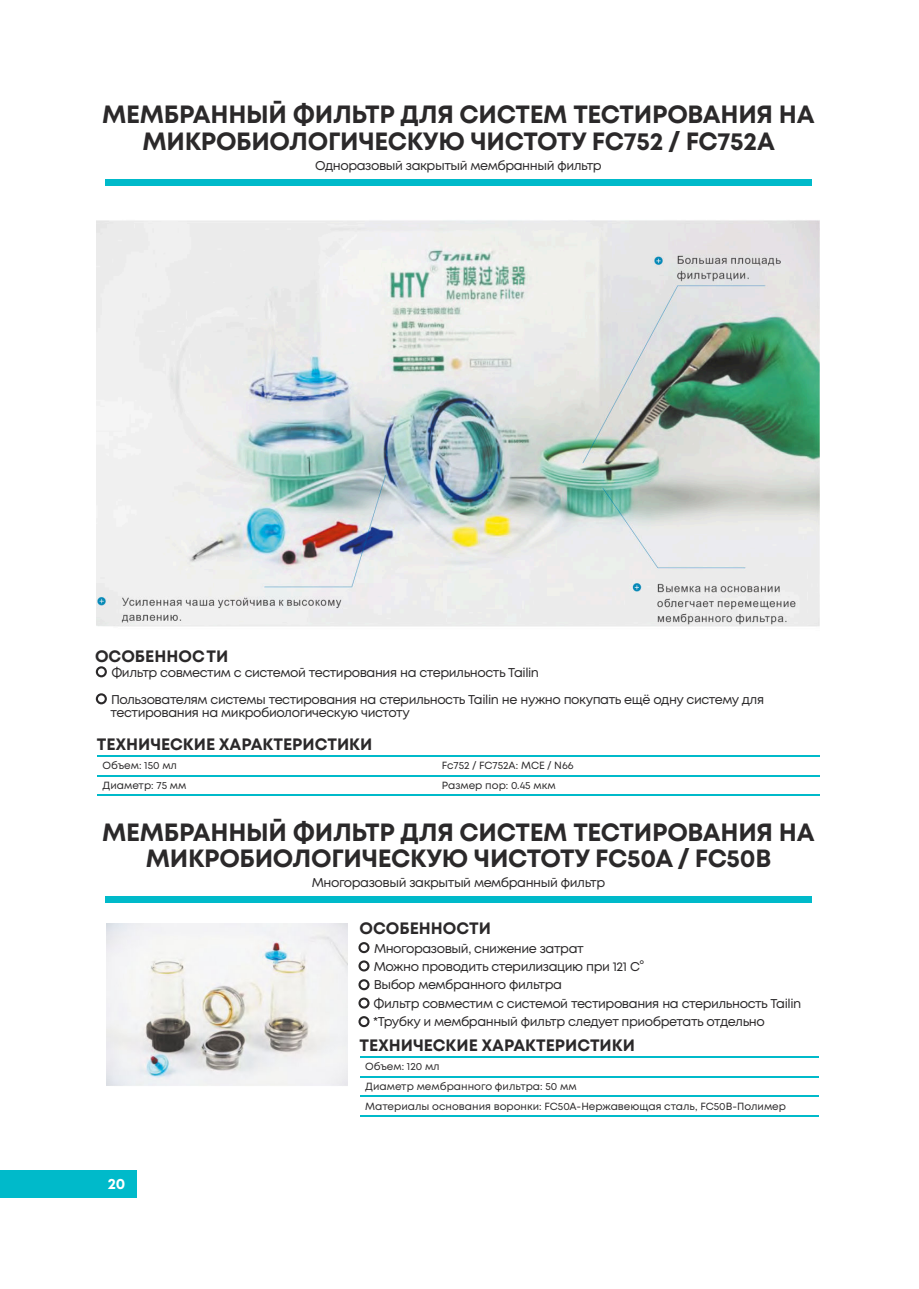
<style>
.page{position:relative;width:919px;height:1289px;background:#fff}
.page>*{position:absolute;margin:0;border:0;box-sizing:border-box;transform-origin:0 0}
.t1{font:700 24.9px/26.4px "Mont";letter-spacing:-.01em;color:#2b292a;text-align:center}
.t2{font:700 16.5px "Mont";color:#2b292a}
.t3{font:700 15px "Mont";color:#fff}
.t4{font:12.75px/18.5px "Mont";letter-spacing:-.035em;color:#2b292a}
.t5{font:10.35px/19.6px "Mont";color:#2b292a}
</style>
<div class="page">
<img style="left:97px;top:220px;width:722px;height:683px">
<div style="left:105px;top:179px;width:706px;height:7px;background:#00baca"></div>
<div style="left:96px;top:666px;width:11px;height:11px;border:2px solid #2b292a;border-radius:50%"></div>
<div style="left:96px;top:693px;width:11px;height:11px;border:2px solid #2b292a;border-radius:50%"></div>
<hr style="left:97px;top:755px;width:722px;height:1px;background:#00baca">
<hr style="left:97px;top:775px;width:722px;height:1px;background:#00baca">
<hr style="left:97px;top:794px;width:722px;height:2px;background:#00baca">
<div style="left:105px;top:896px;width:706px;height:7px;background:#00baca"></div>
<div style="left:358px;top:942px;width:11px;height:11px;border:2px solid #2b292a;border-radius:50%"></div>
<div style="left:358px;top:960px;width:11px;height:11px;border:2px solid #2b292a;border-radius:50%"></div>
<div style="left:358px;top:979px;width:11px;height:11px;border:2px solid #2b292a;border-radius:50%"></div>
<div style="left:358px;top:997px;width:11px;height:11px;border:2px solid #2b292a;border-radius:50%"></div>
<div style="left:358px;top:1016px;width:11px;height:11px;border:2px solid #2b292a;border-radius:50%"></div>
<hr style="left:360px;top:1056px;width:458px;height:1px;background:#00baca">
<hr style="left:360px;top:1075px;width:458px;height:2px;background:#00baca">
<hr style="left:360px;top:1095px;width:458px;height:2px;background:#00baca">
<hr style="left:360px;top:1115px;width:458px;height:1px;background:#00baca">
<div style="left:0;top:1170px;width:137px;height:27px;background:#00baca"></div>
<img style="left:106px;top:924px;width:241px;height:162px">
<h1 class="t1" style="left:102px;top:101px;width:713px">МЕМБРАННЫЙ ФИЛЬТР ДЛЯ СИСТЕМ ТЕСТИРОВАНИЯ НА<br>МИКРОБИОЛОГИЧЕСКУЮ ЧИСТОТУ FC752 / FC752A</h1>
<p class="t4" style="left:315px;top:156px;width:288px">Одноразовый закрытый мембранный фильтр</p>
<p class="t2" style="left:95px;top:647px;width:135px">ОСОБЕННОСТИ</p>
<p class="t4" style="left:111px;top:659px;width:654px;line-height:27px">Фильтр совместим с системой тестирования на стерильность Tailin<br>Пользователям системы тестирования на стерильность Tailin не нужно покупать ещё одну систему для</p>
<p class="t4" style="left:111px;top:703px;width:301px">тестирования на микробиологическую чистоту</p>
<p class="t2" style="left:97px;top:735px;width:277px">ТЕХНИЧЕСКИЕ ХАРАКТЕРИСТИКИ</p>
<p class="t5" style="left:102px;top:756px;width:85px">Объем: 150 мл<br>Диаметр: 75 мм</p>
<p class="t5" style="left:441px;top:756px;width:133px">Fc752 / FC752A: MCE / N66<br>Размер пор: 0.45 мкм</p>
<h1 class="t1" style="left:102px;top:819px;width:713px">МЕМБРАННЫЙ ФИЛЬТР ДЛЯ СИСТЕМ ТЕСТИРОВАНИЯ НА<br>МИКРОБИОЛОГИЧЕСКУЮ ЧИСТОТУ FC50A / FC50B</h1>
<p class="t4" style="left:312px;top:873px;width:295px">Многоразовый закрытый мембранный фильтр</p>
<p class="t2" style="left:359px;top:919px;width:133px">ОСОБЕННОСТИ</p>
<p class="t4" style="left:373px;top:938px;width:429px">Многоразовый, снижение затрат<br>Можно проводить стерилизацию при 121 С°<br>Выбор мембранного фильтра<br>Фильтр совместим с системой тестирования на стерильность Tailin *Трубку и мембранный фильтр следует приобретать отдельно</p>
<p class="t5" style="left:365px;top:1056px;width:213px">Объем: 120 мл<br>Диаметр мембранного фильтра: 50 мм</p>
<p class="t2" style="left:359px;top:1036px;width:277px">ТЕХНИЧЕСКИЕ ХАРАКТЕРИСТИКИ</p>
<p class="t3" style="left:108px;top:1175px;width:19px">20</p>
<p class="t5" style="left:365px;top:1096px;width:422px">Материалы основания воронки: FC50A-Нержавеющая сталь, FC50B-Полимер</p>
</div>
